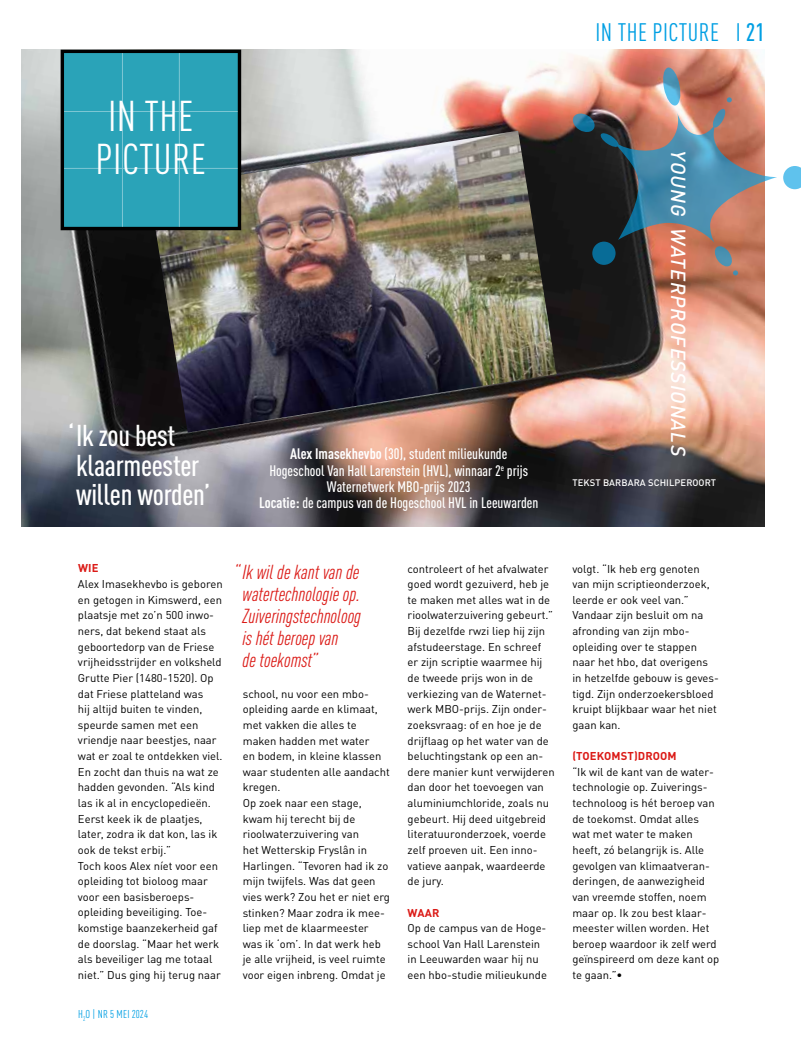
<style>
.page{position:relative;width:801px;height:1053px;background:#fff}
.page>*{position:absolute;margin:0;border:0;box-sizing:border-box;transform-origin:0 0}
.t1{font:condensed 42.5px/42.5px "DIN Pro";letter-spacing:.01em;color:#fff}
.t2{font:500 condensed 29.75px/29.8px "DIN Pro";letter-spacing:-.01em;color:#fff}
.t3{font:condensed 25px "DIN Pro";letter-spacing:.02em;color:#009fe3}
.t4{font:italic 500 20.12px "DIN Pro";letter-spacing:.05em;color:#fff}
.t5{font:italic condensed 20px/22px "DIN Pro";color:#db1a16}
.t6{font:500 condensed 15px/16.2px "DIN Pro";color:#fff;text-align:center}
.t7{font:11.25px/15.6px "DIN Pro";color:#000}
.t8{font:700 11.25px "DIN Pro";letter-spacing:.01em;color:#db1a16}
.t9{font:condensed 11.25px "DIN Pro";letter-spacing:.01em;color:#009fe3}
.t10{font:500 9.38px "DIN Pro";letter-spacing:.01em;color:#fff}
.s1{font-weight:500}
.s2{font-weight:700}
</style>
<div class="page">
<img style="left:21px;top:50px;width:744px;height:476px">
<svg style="left:783px;top:166px;width:18px;height:23px"></svg>
<svg style="left:573px;top:67px;width:204px;height:208px"></svg>
<img style="left:149px;top:131px;width:408px;height:301px">
<svg style="left:59px;top:49px;width:184px;height:183px"></svg>
<hr style="left:122px;top:53px;width:1px;height:174px;background:#fff">
<hr style="left:179px;top:53px;width:1px;height:174px;background:#fff">
<hr style="left:64px;top:111px;width:174px;height:1px;background:#fff">
<hr style="left:64px;top:168px;width:174px;height:1px;background:#fff">
<h3 class="t3" style="left:595px;top:14px;width:171px">IN THE PICTURE I <span class="s1">21</span></h3>
<h1 class="t1" style="left:95px;top:92px;width:112px">IN THE<br>PICTURE</h1>
<h2 class="t2" style="left:68px;top:418px;width:144px">‘Ik zou best klaarmeester willen worden’</h2>
<h3 class="t6" style="left:259px;top:444px;width:281px"><span class="s2">Alex Imasekhevbo</span> (30), student milieukunde<br>Hogeschool Van Hall Larenstein (HVL), winnaar 2<sup>e</sup> prijs Waternetwerk MBO-prijs 2023<br><span class="s2">Locatie:</span> de campus van de Hogeschool HVL in Leeuwarden</h3>
<h3 class="t4" style="left:694px;top:150px;width:307px;rotate:90deg">YOUNG WATERPROFESSIONALS</h3>
<p class="t10" style="left:572px;top:474px;width:145px">TEKST BARBARA SCHILPEROORT</p>
<p class="t8" style="left:78px;top:559px;width:22px">WIE</p>
<p class="t7" style="left:78px;top:575px;width:146px">Alex Imasekhevbo is geboren en getogen in Kimswerd, een plaatsje met zo’n 500 inwo&shy;ners, dat bekend staat als geboortedorp van de Friese vrijheidsstrijder en volksheld<br>Grutte Pier (1480-1520). Op dat Friese platteland was<br>hij altijd buiten te vinden, speurde samen met een vriendje naar beestjes, naar wat er zoal te ontdekken viel.<br>En zocht dan thuis na wat ze hadden gevonden. “Als kind las ik al in encyclopedieën.<br>Eerst keek ik de plaatjes, later, zodra ik dat kon, las ik ook de tekst erbij.”<br>Toch koos Alex níet voor een opleiding tot bioloog maar voor een basisberoeps&shy;opleiding beveiliging. Toe&shy;komstige baanzekerheid gaf de doorslag. “Maar het werk als beveiliger lag me totaal niet.” Dus ging hij terug naar</p>
<p class="t9" style="left:78px;top:1006px;width:72px">H<sub>2</sub>O | NR 5 MEI 2024</p>
<h3 class="t5" style="left:243px;top:559px;width:120px;text-indent:-9px">“Ik wil de kant van de watertechnologie op.<br>Zuiveringstechnoloog is hét beroep van<br>de toekomst”</h3>
<p class="t7" style="left:243px;top:684px;width:149px">school, nu voor een mbo&shy;opleiding aarde en klimaat, met vakken die alles te maken hadden met water<br>en bodem, in kleine klassen waar studenten alle aandacht kregen.<br>Op zoek naar een stage, kwam hij terecht bij de rioolwaterzuivering van<br>het Wetterskip Fryslân in<br>Harlingen. “Tevoren had ik zo mijn twijfels. Was dat geen vies werk? Zou het er niet erg stinken? Maar zodra ik mee&shy;liep met de klaarmeester was ik ‘om’. In dat werk heb je alle vrijheid, is veel ruimte voor eigen inbreng. Omdat je</p>
<p class="t7" style="left:407px;top:559px;width:149px">controleert of het afvalwater goed wordt gezuiverd, heb je te maken met alles wat in de rioolwaterzuivering gebeurt.”<br>Bij dezelfde rwzi liep hij zijn afstudeerstage. En schreef er zijn scriptie waarmee hij de tweede prijs won in de verkiezing van de Waternet&shy;werk MBO-prijs. Zijn onder&shy;zoeksvraag: of en hoe je de drijflaag op het water van de beluchtingstank op een an&shy;dere manier kunt verwijderen dan door het toevoegen van aluminiumchloride, zoals nu gebeurt. Hij deed uitgebreid literatuuronderzoek, voerde zelf proeven uit. Een inno&shy;vatieve aanpak, waardeerde de jury.</p>
<p class="t8" style="left:408px;top:903px;width:33px">WAAR</p>
<p class="t7" style="left:407px;top:919px;width:141px">Op de campus van de Hoge&shy;school Van Hall Larenstein in Leeuwarden waar hij nu een hbo-studie milieukunde</p>
<p class="t7" style="left:572px;top:559px;width:148px">volgt. “Ik heb erg genoten van mijn scriptieonderzoek, leerde er ook veel van.”<br>Vandaar zijn besluit om na afronding van zijn mbo&shy;opleiding over te stappen naar het hbo, dat overigens in hetzelfde gebouw is geves&shy;tigd. Zijn onderzoekersbloed kruipt blijkbaar waar het niet gaan kan.</p>
<p class="t8" style="left:572px;top:746px;width:106px">(TOEKOMST)DROOM</p>
<p class="t7" style="left:572px;top:762px;width:148px">“Ik wil de kant van de water&shy;technologie op. Zuiverings&shy;technoloog is hét beroep van de toekomst. Omdat alles wat met water te maken heeft, zó belangrijk is. Alle gevolgen van klimaatveran&shy;deringen, de aanwezigheid van vreemde stoffen, noem maar op. Ik zou best klaar&shy;meester willen worden. Het beroep waardoor ik zelf werd geïnspireerd om deze kant op te gaan.”•</p>
</div>
